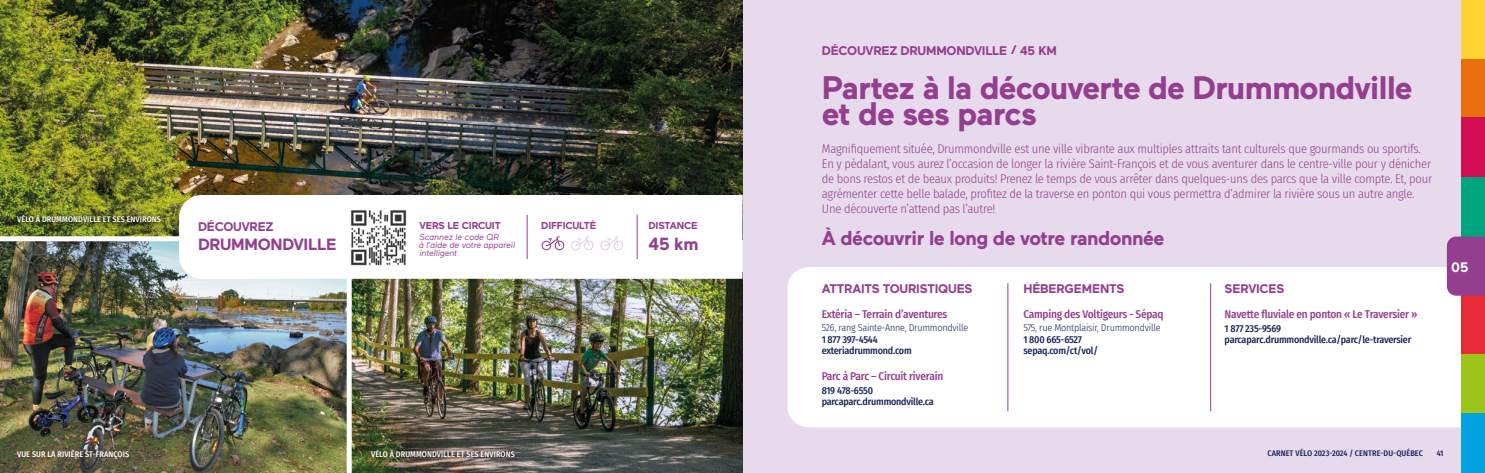
<style>
.page{position:relative;width:1485px;height:473px;background:#fff}
.page>*{position:absolute;margin:0;border:0;box-sizing:border-box;transform-origin:0 0}
.t1{font:700 32.5px/26.2px "Maax";letter-spacing:-.025em;color:#943e8f}
.t2{font:700 20px "Maax";letter-spacing:-.025em;color:#943e8f}
.t3{font:700 17.5px "Maax";color:#943e8f}
.t4{font:700 16.25px "Maax";letter-spacing:-.02em;color:#943e8f}
.t5{font:700 13.75px "Maax";color:#fff}
.t6{font:300 12.5px/15px "Fira Sans Condensed";letter-spacing:-.02em;color:#943e8f}
.t7{font:700 12.5px "Maax";letter-spacing:-.02em;color:#943e8f}
.t8{font:500 11.25px "Fira Sans Condensed";letter-spacing:-.02em;color:#943e8f}
.t9{font:500 10px/11.2px "Fira Sans Condensed";letter-spacing:-.02em;color:#172457}
.t10{font:300 10px "Fira Sans Condensed";letter-spacing:-.02em;color:#172457}
.t11{font:700 10px "Maax";letter-spacing:-.02em;color:#943e8f}
.t12{font:italic 8.75px/7.5px "Maax";letter-spacing:-.02em;color:#943e8f}
.t13{font:500 8.12px "Fira Sans Condensed";letter-spacing:.01em;color:#fff}
.t14{font:500 8.12px "Fira Sans Condensed";letter-spacing:.01em;color:#172457}
</style>
<div class="page">
<div style="left:0;top:0;width:1485px;height:472px;background:#e7daec"></div>
<div style="left:788px;top:267px;width:673px;height:160px;background:#fff"></div>
<hr style="left:1008px;top:283px;width:1px;height:128px;background:#943e8f">
<hr style="left:1210px;top:283px;width:1px;height:128px;background:#943e8f">
<img style="left:0;top:0;width:742px;height:236px">
<img style="left:0;top:241px;width:347px;height:231px">
<img style="left:352px;top:279px;width:390px;height:193px">
<div style="left:347px;top:241px;width:5px;height:231px;background:#fff"></div>
<div style="left:0;top:236px;width:484px;height:5px;background:#fff"></div>
<div style="left:12px;top:443px;width:123px;height:21px;background:#513a30;opacity:.45"></div>
<div style="left:365px;top:442px;width:156px;height:21px;background:#000;opacity:.75"></div>
<div style="left:11px;top:208px;width:156px;height:21px;background:#000;opacity:.75"></div>
<div style="left:179px;top:195px;width:563px;height:84px;background:#fff"></div>
<hr style="left:637px;top:215px;width:1px;height:44px;background:#943e8f">
<hr style="left:527px;top:215px;width:1px;height:44px;background:#943e8f">
<svg style="left:542px;top:236px;width:22px;height:14px"></svg>
<svg style="left:571px;top:236px;width:23px;height:14px"></svg>
<svg style="left:600px;top:236px;width:23px;height:14px"></svg>
<img style="left:349px;top:208px;width:59px;height:59px">
<div style="left:1461px;top:0;width:24px;height:59px;background:#ffd332"></div>
<div style="left:1461px;top:59px;width:24px;height:59px;background:#e96f0d"></div>
<div style="left:1461px;top:118px;width:24px;height:60px;background:#d20d54"></div>
<div style="left:1461px;top:177px;width:24px;height:59px;background:#00a57e"></div>
<div style="left:1461px;top:295px;width:24px;height:59px;background:#e62a36"></div>
<div style="left:1461px;top:354px;width:24px;height:59px;background:#9dc41a"></div>
<div style="left:1461px;top:413px;width:24px;height:59px;background:#00a3df"></div>
<div style="left:1447px;top:236px;width:38px;height:59px;background:#943e8f"></div>
<p class="t13" style="left:17px;top:213px;width:145px">VÉLO À DRUMMONDVILLE ET SES ENVIRONS</p>
<p class="t7" style="left:198px;top:219px;width:77px">DÉCOUVREZ</p>
<h3 class="t4" style="left:198px;top:235px;width:140px">DRUMMONDVILLE</h3>
<p class="t11" style="left:419px;top:220px;width:83px">VERS LE CIRCUIT</p>
<p class="t12" style="left:419px;top:234px;width:97px">Scannez le code QR<br>à l’aide de votre appareil intelligent</p>
<p class="t11" style="left:541px;top:220px;width:56px">DIFFICULTÉ</p>
<p class="t11" style="left:649px;top:220px;width:51px">DISTANCE</p>
<h3 class="t3" style="left:649px;top:234px;width:51px">45 km</h3>
<p class="t7" style="left:822px;top:44px;width:236px">DÉCOUVREZ DRUMMONDVILLE / 45 KM</p>
<h1 class="t1" style="left:822px;top:75px;width:592px">Partez à la découverte de Drummondville et de ses parcs</h1>
<p class="t6" style="left:822px;top:141px;width:612px">Magnifiquement située, Drummondville est une ville vibrante aux multiples attraits tant culturels que gourmands ou sportifs.<br>En y pédalant, vous aurez l’occasion de longer la rivière Saint-François et de vous aventurer dans le centre-ville pour y dénicher de bons restos et de beaux produits! Prenez le temps de vous arrêter dans quelques-uns des parcs que la ville compte. Et, pour agrémenter cette belle balade, profitez de la traverse en ponton qui vous permettra d’admirer la rivière sous un autre angle.<br>Une découverte n’attend pas l’autre!</p>
<h2 class="t2" style="left:822px;top:227px;width:344px">À découvrir le long de votre randonnée</h2>
<p class="t7" style="left:822px;top:282px;width:152px">ATTRAITS TOURISTIQUES</p>
<p class="t7" style="left:1023px;top:282px;width:103px">HÉBERGEMENTS</p>
<p class="t8" style="left:822px;top:305px;width:127px">Extéria – Terrain d’aventures</p>
<p class="t10" style="left:822px;top:321px;width:148px">526, rang Sainte-Anne, Drummondville</p>
<p class="t9" style="left:822px;top:333px;width:92px">1 877 397-4544 exteriadrummond.com</p>
<p class="t8" style="left:822px;top:367px;width:123px">Parc à Parc – Circuit riverain</p>
<p class="t9" style="left:822px;top:384px;width:114px">819 478-6550 parcaparc.drummondville.ca</p>
<p class="t7" style="left:1225px;top:282px;width:61px">SERVICES</p>
<p class="t8" style="left:1225px;top:305px;width:194px">Navette fluviale en ponton « Le Traversier »</p>
<p class="t9" style="left:1225px;top:322px;width:188px">1 877 235-9569 parcaparc.drummondville.ca/parc/le-traversier</p>
<p class="t8" style="left:1023px;top:305px;width:142px">Camping des Voltigeurs - Sépaq</p>
<p class="t10" style="left:1023px;top:321px;width:139px">575, rue Montplaisir, Drummondville</p>
<p class="t9" style="left:1023px;top:333px;width:76px">1 800 665-6527 sepaq.com/ct/vol/</p>
<p class="t5" style="left:1451px;top:259px;width:19px">05</p>
<p class="t13" style="left:17px;top:447px;width:114px">VUE SUR LA RIVIÈRE ST-FRANÇOIS</p>
<p class="t13" style="left:371px;top:447px;width:145px">VÉLO À DRUMMONDVILLE ET SES ENVIRONS</p>
<p class="t14" style="left:1267px;top:446px;width:157px">CARNET VÉLO 2023-2024 / CENTRE-DU-QUÉBEC</p>
<p class="t14" style="left:1437px;top:446px;width:8px">41</p>
</div>
